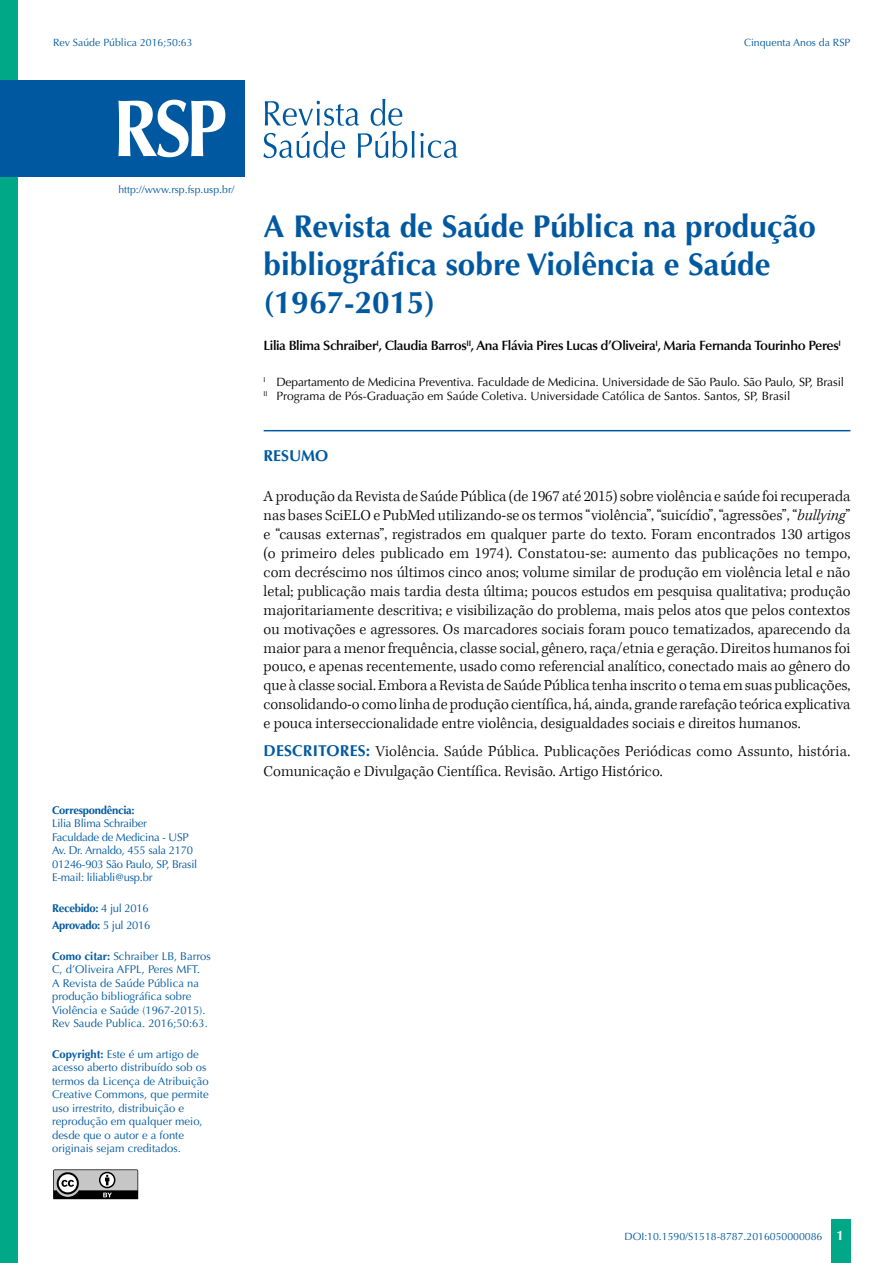
<style>
.page{position:relative;width:893px;height:1263px;background:#fff}
.page>*{position:absolute;margin:0;border:0;box-sizing:border-box;transform-origin:0 0}
.t1{font:700 31.5px/37.8px "Optima";color:#0059a0}
.t2{font:300 15.75px/18.9px "Kepler Std";letter-spacing:.005em;color:#000;text-align:justify}
.t3{font:700 15.75px "Optima";color:#0059a0}
.t4{font:600 13.5px "Optima";letter-spacing:-.03em;color:#000}
.t5{font:12px/14.4px "Optima";letter-spacing:-.01em;color:#000}
.t6{font:11.25px/13.5px "Optima";color:#0059a0}
.t7{font:11.25px/13.5px "Optima";letter-spacing:-.025em;color:#0059a0}
.t8{font:700 11.25px/17.7px "Optima";letter-spacing:-.025em;color:#0059a0}
.t9{font:10.5px "Optima";color:#0059a0}
.s1{font-weight:400}
.s2{font-weight:700}
.s3{font-style:italic}
.s4{font-family:"Optima";font-weight:700;color:#0059a0}
.s5{font-weight:700;font-size:13.5px;color:#fff}
</style>
<div class="page">
<div style="left:831px;top:1220px;width:20px;height:43px;background:#00a887"></div>
<svg style="left:53px;top:1169px;width:85px;height:30px;background:#838383"></svg>
<div style="left:0;top:0;width:18px;height:1263px;background:#00a887"></div>
<hr style="left:264px;top:430px;width:586px;height:1px;background:#0059a0">
<svg style="left:263px;top:99px;width:195px;height:59px"></svg>
<div style="left:0;top:80px;width:244px;height:96px;background:#0059a0"></div>
<svg style="left:118px;top:100px;width:107px;height:57px"></svg>
<p class="t9" style="left:53px;top:36px;width:141px">Rev Saúde Pública 2016;50:63</p>
<p class="t9" style="left:744px;top:36px;width:108px">Cinquenta Anos da RSP</p>
<p class="t9" style="left:118px;top:183px;width:117px">http://www.rsp.fsp.usp.br/</p>
<p class="t8" style="left:52px;top:801px;width:84px">Correspondência:</p>
<p class="t7" style="left:52px;top:817px;width:147px">Lilia Blima Schraiber<br>Faculdade de Medicina - USP<br>Av. Dr. Arnaldo, 455 sala 2170<br>01246-903 São Paulo, SP, Brasil<br>E-mail: liliabli@usp.br</p>
<p class="t8" style="left:52px;top:899px;width:100px">Recebido: <span class="s1">4 jul 2016<br></span>Aprovado: <span class="s1">5 jul 2016</span></p>
<p class="t6" style="left:52px;top:949px;width:160px"><span class="s2">Como citar:</span> Schraiber LB, Barros<br>C, d’Oliveira AFPL, Peres MFT.<br>A Revista de Saúde Pública na produção bibliográfica sobre<br>Violência e Saúde (1967-2015).<br>Rev Saude Publica. 2016;50:63.</p>
<p class="t6" style="left:52px;top:1047px;width:158px"><span class="s2">Copyright:</span> Este é um artigo de acesso aberto distribuído sob os termos da Licença de Atribuição<br>Creative Commons, que permite uso irrestrito, distribuição e reprodução em qualquer meio, desde que o autor e a fonte originais sejam creditados.</p>
<h1 class="t1" style="left:264px;top:208px;width:554px">A Revista de Saúde Pública na produção bibliográfica sobre Violência e Saúde (1967-2015)</h1>
<p class="t4" style="left:264px;top:338px;width:579px">Lilia Blima Schraiber<sup>I</sup>, Claudia Barros<sup>II</sup>, Ana Flávia Pires Lucas d’Oliveira<sup>I</sup>, Maria Fernanda Tourinho Peres<sup>I</sup></p>
<p class="t5" style="left:264px;top:375px;width:582px"><sup>I</sup> Departamento de Medicina Preventiva. Faculdade de Medicina. Universidade de São Paulo. São Paulo, SP, Brasil<br><sup>II</sup> Programa de Pós-Graduação em Saúde Coletiva. Universidade Católica de Santos. Santos, SP, Brasil</p>
<p class="t3" style="left:264px;top:447px;width:66px">RESUMO</p>
<p class="t2" style="left:264px;top:488px;width:588px">A produção da Revista de Saúde Pública (de 1967 até 2015) sobre violência e saúde foi recuperada nas bases SciELO e PubMed utilizando-se os termos “violência”, “suicídio”, “agressões”, “<span class="s3">bullying</span>” e “causas externas”, registrados em qualquer parte do texto. Foram encontrados 130 artigos (o primeiro deles publicado em 1974). Constatou-se: aumento das publicações no tempo, com decréscimo nos últimos cinco anos; volume similar de produção em violência letal e não letal; publicação mais tardia desta última; poucos estudos em pesquisa qualitativa; produção majoritariamente descritiva; e visibilização do problema, mais pelos atos que pelos contextos ou motivações e agressores. Os marcadores sociais foram pouco tematizados, aparecendo da maior para a menor frequência, classe social, gênero, raça/etnia e geração. Direitos humanos foi pouco, e apenas recentemente, usado como referencial analítico, conectado mais ao gênero do que à classe social. Embora a Revista de Saúde Pública tenha inscrito o tema em suas publicações, consolidando-o como linha de produção científica, há, ainda, grande rarefação teórica explicativa e pouca interseccionalidade entre violência, desigualdades sociais e direitos humanos.</p>
<p class="t2" style="left:264px;top:742px;width:588px;line-height:19.8px"><span class="s4">DESCRITORES:</span> Violência. Saúde Pública. Publicações Periódicas como Assunto, história.<br>Comunicação e Divulgação Científica. Revisão. Artigo Histórico.</p>
<p class="t9" style="left:624px;top:1230px;width:221px">DOI:10.1590/S1518-8787.2016050000086 <span class="s5">1</span></p>
</div>
